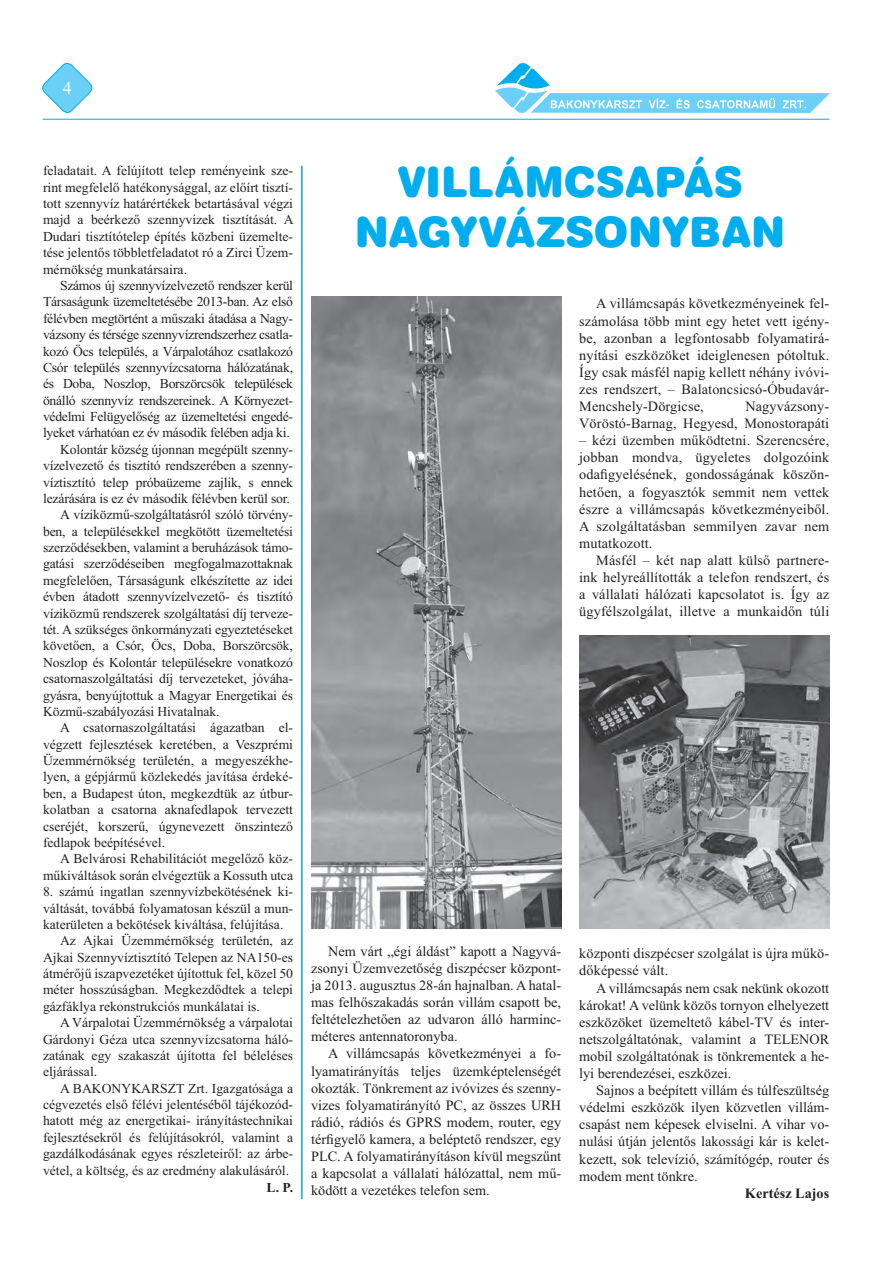
<style>
.page{position:relative;width:872px;height:1263px;background:#fff}
.page>*{position:absolute;margin:0;border:0;box-sizing:border-box;transform-origin:0 0}
.t1{font:42px/50.4px "Swiss 721 Black Rounded HU Normal";letter-spacing:-.015em;color:#00aeef;text-align:center}
.t2{font:18px "Times New Roman";color:#fff}
.t3{font:14.25px/17.1px "Times New Roman";letter-spacing:.01em;color:#231f20;text-align:justify}
.t4{font:700 14.25px "Times New Roman";color:#231f20}
.t5{font:13.65px/16.4px "Times New Roman";letter-spacing:-.01em;color:#231f20;text-align:justify}
.t6{font:700 13.65px "Times New Roman";color:#231f20}
</style>
<div class="page">
<svg style="left:42px;top:62px;width:51px;height:51px"></svg>
<img style="left:496px;top:63px;width:333px;height:50px">
<hr style="left:43px;top:119px;width:786px;height:1px;background:#00aeef">
<img style="left:311px;top:297px;width:250px;height:632px">
<img style="left:579px;top:636px;width:250px;height:292px">
<hr style="left:301px;top:166px;width:1px;height:1033px;background:#00aeef">
<h2 class="t2" style="left:63px;top:82px;width:10px">4</h2>
<p class="t5" style="left:43px;top:164px;width:252px">feladatait. A felújított telep reményeink sze&shy;rint megfelelő hatékonysággal, az előírt tisztí&shy;tott szennyvíz határértékek betartásával végzi majd a beérkező szennyvizek tisztítását. A Dudari tisztítótelep építés közbeni üzemelte&shy;tése jelentős többletfeladatot ró a Zirci Üzem&shy;mérnökség munkatársaira.</p>
<p class="t5" style="left:60px;top:279px;width:234px">Számos új szennyvízelvezető rendszer kerül</p>
<p class="t5" style="left:43px;top:295px;width:251px">Társaságunk üzemeltetésébe 2013-ban. Az első</p>
<p class="t5" style="left:43px;top:311px;width:251px">félévben megtörtént a műszaki átadása a Nagy-</p>
<p class="t5" style="left:43px;top:328px;width:251px">vázsony és térsége szennyvízrendszerhez csatla-</p>
<p class="t5" style="left:43px;top:344px;width:251px">kozó Öcs település, a Várpalotához csatlakozó</p>
<p class="t5" style="left:43px;top:360px;width:251px">Csór település szennyvízcsatorna hálózatának,</p>
<p class="t5" style="left:43px;top:377px;width:251px">és Doba, Noszlop, Borszörcsök települések</p>
<p class="t5" style="left:43px;top:393px;width:251px">önálló szennyvíz rendszereinek. A Környezet-</p>
<p class="t5" style="left:43px;top:410px;width:251px">védelmi Felügyelőség az üzemeltetési engedé-</p>
<p class="t5" style="left:43px;top:426px;width:248px">lyeket várhatóan ez év második felében adja ki.</p>
<p class="t5" style="left:60px;top:442px;width:234px">Kolontár község újonnan megépült szenny-</p>
<p class="t5" style="left:43px;top:459px;width:251px">vízelvezető és tisztító rendszerében a szenny-</p>
<p class="t5" style="left:43px;top:475px;width:251px">víztisztító telep próbaüzeme zajlik, s ennek</p>
<p class="t5" style="left:43px;top:491px;width:248px">lezárására is ez év második félévben kerül sor.</p>
<p class="t5" style="left:60px;top:508px;width:234px">A víziközmű-szolgáltatásról szóló törvény-</p>
<p class="t5" style="left:43px;top:524px;width:251px">ben, a településekkel megkötött üzemeltetési</p>
<p class="t5" style="left:43px;top:541px;width:251px">szerződésekben, valamint a beruházások támo-</p>
<p class="t5" style="left:43px;top:557px;width:251px">gatási szerződéseiben megfogalmazottaknak</p>
<p class="t5" style="left:43px;top:573px;width:251px">megfelelően, Társaságunk elkészítette az idei</p>
<p class="t5" style="left:43px;top:590px;width:251px">évben átadott szennyvízelvezető- és tisztító</p>
<p class="t5" style="left:43px;top:606px;width:251px">víziközmű rendszerek szolgáltatási díj terveze-</p>
<p class="t5" style="left:43px;top:622px;width:251px">tét. A szükséges önkormányzati egyeztetéseket</p>
<p class="t5" style="left:43px;top:639px;width:251px">követően, a Csór, Öcs, Doba, Borszörcsök,</p>
<p class="t5" style="left:43px;top:655px;width:251px">Noszlop és Kolontár településekre vonatkozó</p>
<p class="t5" style="left:43px;top:672px;width:251px">csatornaszolgáltatási díj tervezeteket, jóváha-</p>
<p class="t5" style="left:43px;top:688px;width:251px">gyásra, benyújtottuk a Magyar Energetikai és</p>
<p class="t5" style="left:43px;top:704px;width:178px">Közmű-szabályozási Hivatalnak.</p>
<p class="t5" style="left:60px;top:721px;width:234px">A csatornaszolgáltatási ágazatban el-</p>
<p class="t5" style="left:43px;top:737px;width:251px">végzett fejlesztések keretében, a Veszprémi</p>
<p class="t5" style="left:43px;top:754px;width:251px">Üzemmérnökség területén, a megyeszékhe-</p>
<p class="t5" style="left:43px;top:770px;width:251px">lyen, a gépjármű közlekedés javítása érdeké-</p>
<p class="t5" style="left:43px;top:786px;width:251px">ben, a Budapest úton, megkezdtük az útbur-</p>
<p class="t5" style="left:43px;top:803px;width:251px">kolatban a csatorna aknafedlapok tervezett</p>
<p class="t5" style="left:43px;top:819px;width:251px">cseréjét, korszerű, úgynevezett önszintező</p>
<p class="t5" style="left:43px;top:835px;width:124px">fedlapok beépítésével.</p>
<p class="t5" style="left:60px;top:852px;width:234px">A Belvárosi Rehabilitációt megelőző köz-</p>
<p class="t5" style="left:43px;top:868px;width:251px">műkiváltások során elvégeztük a Kossuth utca</p>
<p class="t5" style="left:43px;top:885px;width:251px">8. számú ingatlan szennyvízbekötésének ki-</p>
<p class="t5" style="left:43px;top:901px;width:251px">váltását, továbbá folyamatosan készül a mun-</p>
<p class="t5" style="left:43px;top:917px;width:242px">katerületen a bekötések kiváltása, felújítása.</p>
<p class="t5" style="left:60px;top:934px;width:234px">Az Ajkai Üzemmérnökség területén, az</p>
<p class="t5" style="left:43px;top:950px;width:251px">Ajkai Szennyvíztisztító Telepen az NA150-es</p>
<p class="t5" style="left:43px;top:966px;width:251px">átmérőjű iszapvezetéket újítottuk fel, közel 50</p>
<p class="t5" style="left:43px;top:983px;width:251px">méter hosszúságban. Megkezdődtek a telepi</p>
<p class="t5" style="left:43px;top:999px;width:218px">gázfáklya rekonstrukciós munkálatai is.</p>
<p class="t5" style="left:60px;top:1016px;width:234px">A Várpalotai Üzemmérnökség a várpalotai</p>
<p class="t5" style="left:43px;top:1032px;width:251px">Gárdonyi Géza utca szennyvízcsatorna háló-</p>
<p class="t5" style="left:43px;top:1048px;width:251px">zatának egy szakaszát újította fel béleléses</p>
<p class="t5" style="left:43px;top:1065px;width:56px">eljárással.</p>
<p class="t5" style="left:60px;top:1081px;width:234px">A BAKONYKARSZT Zrt. Igazgatósága a</p>
<p class="t5" style="left:43px;top:1098px;width:251px">cégvezetés első félévi jelentéséből tájékozód-</p>
<p class="t5" style="left:43px;top:1114px;width:252px">hatott még az energetikai- irányítástechnikai</p>
<p class="t5" style="left:43px;top:1130px;width:251px">fejlesztésekről és felújításokról, valamint a</p>
<p class="t5" style="left:43px;top:1147px;width:251px">gazdálkodásának egyes részleteiről: az árbe-</p>
<p class="t5" style="left:43px;top:1163px;width:248px">vétel, a költség, és az eredmény alakulásáról.</p>
<p class="t6" style="left:267px;top:1183px;width:28px">L. P.</p>
<h1 class="t1" style="left:355px;top:157px;width:432px">VILLÁMCSAPÁS<br>NAGYVÁZSONYBAN</h1>
<p class="t3" style="left:579px;top:296px;width:251px;text-indent:17px">A villámcsapás következményeinek fel&shy;számolása több mint egy hetet vett igény&shy;be, azonban a legfontosabb folyamatirá&shy;nyítási eszközöket ideiglenesen pótoltuk.<br>Így csak másfél napig kellett néhány ivóvi&shy;zes rendszert, – Balatoncsicsó-Óbudavár-Mencshely-Dörgicse,</p>
<p class="t3" style="left:579px;top:399px;width:251px;text-align:right">Nagyvázsony-<br>Vöröstó-Barnag, Hegyesd, Monostorapáti</p>
<p class="t3" style="left:579px;top:433px;width:251px">– kézi üzemben működtetni. Szerencsére, jobban mondva, ügyeletes dolgozóink odafigyelésének, gondosságának köszön&shy;hetően, a fogyasztók semmit nem vettek észre a villámcsapás következményeiből.<br>A szolgáltatásban semmilyen zavar nem mutatkozott.</p>
<p class="t3" style="left:579px;top:553px;width:251px;text-indent:17px">Másfél – két nap alatt külső partnere&shy;ink helyreállították a telefon rendszert, és a vállalati hálózati kapcsolatot is. Így az ügyfélszolgálat, illetve a munkaidőn túli</p>
<p class="t3" style="left:311px;top:944px;width:251px;text-indent:17px">Nem várt „égi áldást” kapott a Nagyvá&shy;zsonyi Üzemvezetőség diszpécser központ&shy;ja 2013. augusztus 28-án hajnalban. A hatal&shy;mas felhőszakadás során villám csapott be, feltételezhetően az udvaron álló harminc&shy;méteres antennatoronyba.</p>
<p class="t3" style="left:311px;top:1046px;width:252px;text-indent:17px">A villámcsapás következményei a fo&shy;lyamatirányítás teljes üzemképtelenségét okozták. Tönkrement az ivóvizes és szenny&shy;vizes folyamatirányító PC, az összes URH rádió, rádiós és GPRS modem, router, egy térfigyelő kamera, a beléptető rendszer, egy PLC. A folyamatirányításon kívül megszűnt a kapcsolat a vállalati hálózattal, nem mű&shy;ködött a vezetékes telefon sem.</p>
<p class="t3" style="left:579px;top:946px;width:251px">központi diszpécser szolgálat is újra műkö&shy;dőképessé vált.</p>
<p class="t3" style="left:579px;top:980px;width:251px;text-indent:17px">A villámcsapás nem csak nekünk okozott károkat! A velünk közös tornyon elhelyezett eszközöket üzemeltető kábel-TV és inter&shy;netszolgáltatónak, valamint a TELENOR mobil szolgáltatónak is tönkrementek a he&shy;lyi berendezései, eszközei.</p>
<p class="t3" style="left:579px;top:1083px;width:251px;text-indent:17px">Sajnos a beépített villám és túlfeszültség védelmi eszközök ilyen közvetlen villám&shy;csapást nem képesek elviselni. A vihar vo&shy;nulási útján jelentős lakossági kár is kelet&shy;kezett, sok televízió, számítógép, router és modem ment tönkre.</p>
<p class="t4" style="left:745px;top:1188px;width:86px">Kertész Lajos</p>
</div>
